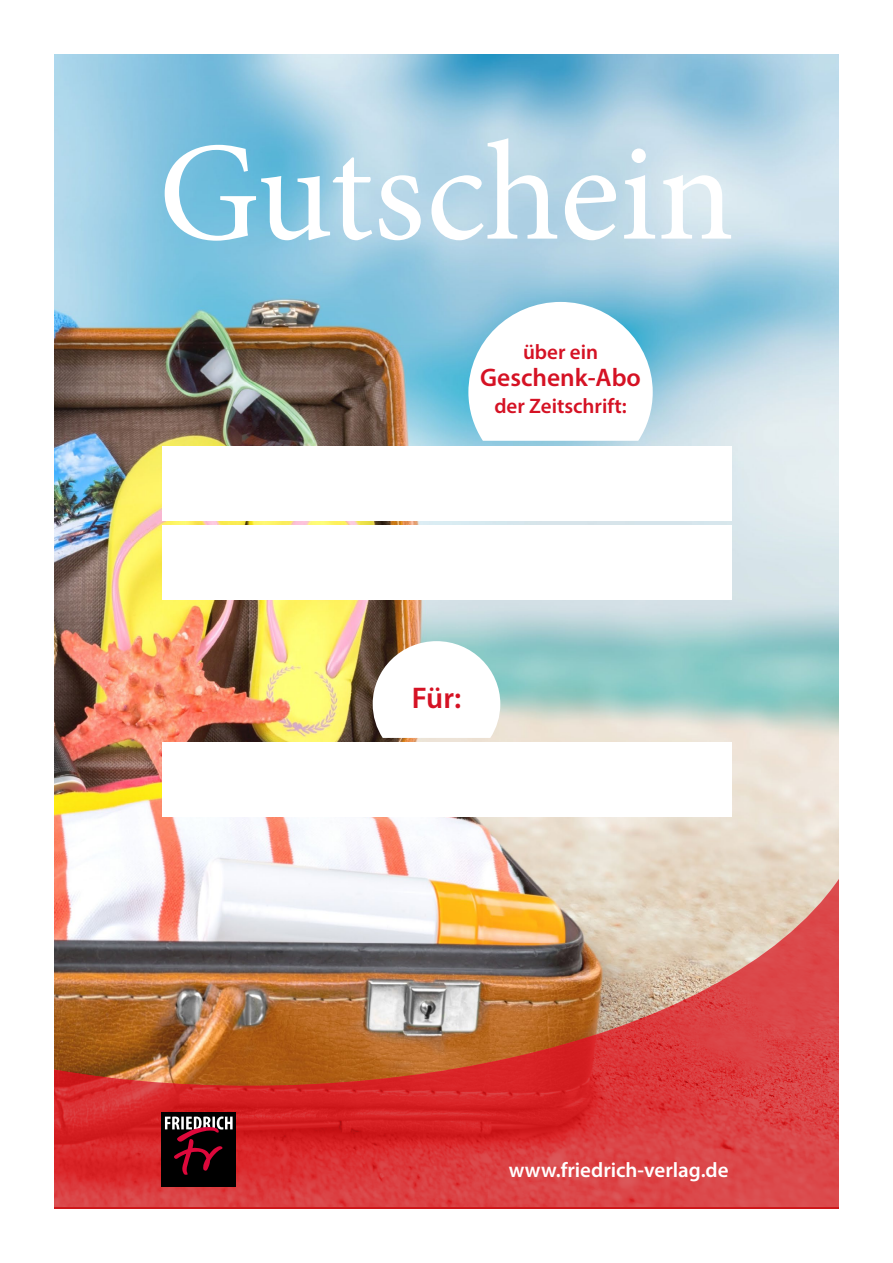
<style>
.page{position:relative;width:893px;height:1263px;background:#fff}
.page>*{position:absolute;margin:0;border:0;box-sizing:border-box;transform-origin:0 0}
.t1{font:141px "Minion Pro";color:#fff}
.t2{font:600 30px "Myriad Pro";color:#d51224}
.t3{font:600 25.5px "Myriad Pro";color:#d51224}
.t4{font:600 21px "Myriad Pro";color:#fff}
.t5{font:600 21px "Myriad Pro";color:#d51224}
</style>
<div class="page">
<img style="left:54px;top:54px;width:785px;height:825px">
<div style="left:162px;top:446px;width:569px;height:74px;background:#fff"></div>
<div style="left:162px;top:526px;width:569px;height:74px;background:#fff"></div>
<svg style="left:468px;top:302px;width:185px;height:139px"></svg>
<img style="left:54px;top:879px;width:785px;height:330px">
<div style="left:162px;top:1112px;width:74px;height:74px;background:#000"></div>
<svg style="left:165px;top:1116px;width:68px;height:59px"></svg>
<div style="left:162px;top:742px;width:569px;height:74px;background:#fff"></div>
<svg style="left:373px;top:641px;width:127px;height:97px"></svg>
<h1 class="t1" style="left:158px;top:99px;width:577px">Gutschein</h1>
<p class="t5" style="left:523px;top:339px;width:77px">über ein</p>
<p class="t3" style="left:480px;top:361px;width:162px">Geschenk-Abo</p>
<p class="t5" style="left:494px;top:393px;width:134px">der Zeitschrift:</p>
<h2 class="t2" style="left:412px;top:679px;width:51px">Für:</h2>
<p class="t4" style="left:509px;top:1156px;width:221px">www.friedrich-verlag.de</p>
</div>
